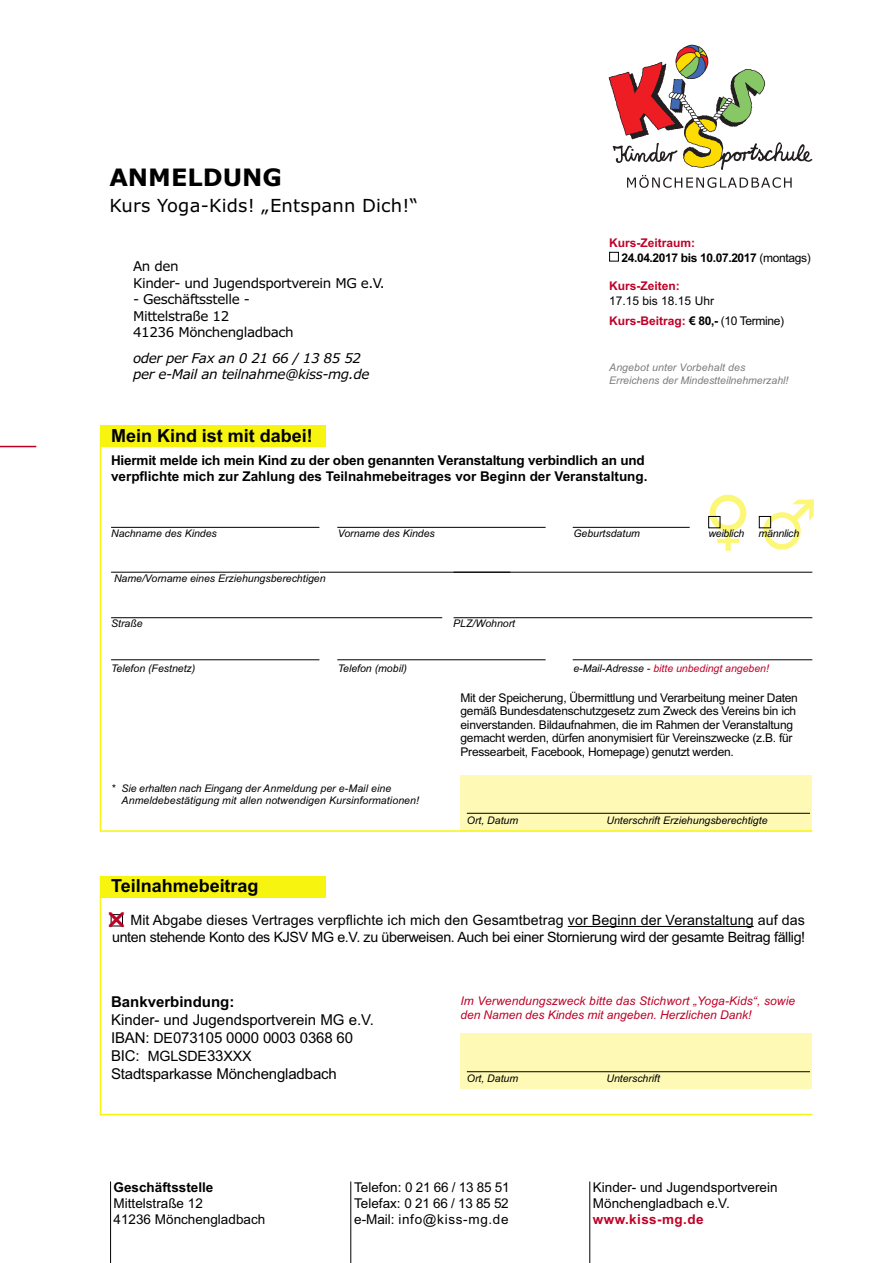
<style>
.page{position:relative;width:893px;height:1263px;background:#fff}
.page>*{position:absolute;margin:0;border:0;box-sizing:border-box;transform-origin:0 0}
.t1{font:700 24px "Verdana";color:#000}
.t2{font:700 18px "Arial";color:#000}
.t3{font:18px "Verdana";letter-spacing:.01em;color:#000}
.t4{font:15px/18px "Arial";letter-spacing:-.01em;color:#000}
.t5{font:700 15px "Arial";color:#000}
.t6{font:14.25px/17.1px "Arial";letter-spacing:-.01em;color:#000;text-align:right}
.t7{font:700 13.5px/16.2px "Arial";color:#000}
.t8{font:13.5px/16.2px "Arial";color:#000}
.t9{font:13.5px/16.5px "Verdana";letter-spacing:-.03em;color:#000}
.t10{font:italic 13.5px/16.5px "Verdana";letter-spacing:-.03em;color:#000}
.t11{font:700 13.5px "Arial";letter-spacing:.03em;color:#be0027}
.t12{font:12px/13.5px "Arial";letter-spacing:-.02em;color:#000}
.t13{font:italic 12px/14.4px "Arial";letter-spacing:.01em;color:#be0027}
.t14{font:700 12px/15px "Arial";letter-spacing:-.03em;color:#000}
.t15{font:12px/20.4px "Arial";color:#000}
.t16{font:700 12px "Arial";color:#be0027}
.t17{font:italic 10.5px/12.6px "Arial";color:#000}
.t18{font:italic 10.5px/12.6px "Arial";color:#7c7c7c}
.t19{font:italic 10.5px "Arial";color:#be0027}
.t20{font:italic 10.5px "Arial";letter-spacing:-.02em;color:#000}
.s1{color:#be0027}
.s2{font-weight:400}
.s3{font-weight:700;color:#be0027}
.s4{font-weight:700}
.s5{color:#000}
.s6{font-size:14.25px}
.s7{font-size:15px}
</style>
<div class="page">
<hr style="left:0;top:446px;width:36px;height:1px;background:#be0027">
<svg style="left:608px;top:45px;width:204px;height:143px"></svg>
<hr style="left:589px;top:1182px;width:1px;height:81px;background:#000">
<hr style="left:350px;top:1182px;width:1px;height:81px;background:#000">
<hr style="left:110px;top:1182px;width:1px;height:81px;background:#000">
<div style="left:100px;top:425px;width:225px;height:22px;background:#f7f410"></div>
<div style="left:709px;top:495px;width:37px;height:37px;border:6px solid #fcf777;border-radius:50%"></div>
<div style="left:725px;top:529px;width:5px;height:22px;background:#fcf777"></div>
<hr style="left:717px;top:539px;width:22px;height:4px;background:#fcf777">
<div style="left:763px;top:512px;width:37px;height:38px;border:6px solid #fcf777;border-radius:50%"></div>
<svg style="left:784px;top:499px;width:30px;height:30px"></svg>
<hr style="left:111px;top:527px;width:208px;height:1px;background:#000">
<hr style="left:337px;top:527px;width:208px;height:1px;background:#000">
<hr style="left:572px;top:527px;width:117px;height:1px;background:#000">
<hr style="left:111px;top:617px;width:331px;height:1px;background:#000">
<hr style="left:453px;top:617px;width:359px;height:1px;background:#000">
<hr style="left:111px;top:660px;width:208px;height:1px;background:#000">
<hr style="left:337px;top:660px;width:208px;height:1px;background:#000">
<hr style="left:572px;top:660px;width:240px;height:1px;background:#000">
<hr style="left:111px;top:572px;width:208px;height:1px;background:#000">
<hr style="left:453px;top:572px;width:359px;height:1px;background:#000">
<div style="left:708px;top:516px;width:12px;height:12px;border:1px solid #000"></div>
<hr style="left:320px;top:572px;width:190px;height:1px;background:#000">
<div style="left:758px;top:516px;width:13px;height:12px;border:1px solid #000"></div>
<div style="left:100px;top:876px;width:225px;height:21px;background:#f7f410"></div>
<hr style="left:100px;top:876px;width:1px;height:240px;background:#f7f410">
<div style="left:460px;top:1033px;width:352px;height:56px;background:#fefab5"></div>
<hr style="left:467px;top:1071px;width:343px;height:1px;background:#000">
<hr style="left:568px;top:926px;width:185px;height:1px;background:#000">
<hr style="left:100px;top:1114px;width:712px;height:1px;background:#f7f410">
<div style="left:460px;top:775px;width:352px;height:56px;background:#fefab5"></div>
<hr style="left:467px;top:813px;width:343px;height:1px;background:#000">
<hr style="left:100px;top:433px;width:1px;height:398px;background:#f7f410">
<hr style="left:100px;top:830px;width:712px;height:2px;background:#f7f410">
<div style="left:609px;top:252px;width:9px;height:10px;border:1px solid #000"></div>
<svg style="left:110px;top:914px;width:13px;height:13px"></svg>
<h1 class="t1" style="left:109px;top:164px;width:174px">ANMELDUNG</h1>
<h2 class="t3" style="left:109px;top:198px;width:310px">Kurs Yoga-Kids! „Entspann Dich!“</h2>
<p class="t9" style="left:133px;top:259px;width:253px">An den<br>Kinder- und Jugendsportverein MG e.V.</p>
<p class="t9" style="left:133px;top:292px;width:162px">- Geschäftsstelle -<br>Mittelstraße 12<br>41236 Mönchengladbach</p>
<p class="t10" style="left:133px;top:351px;width:238px">oder per Fax an 0 21 66 / 13 85 52 per e-Mail an teilnahme@kiss-mg.de</p>
<h2 class="t2" style="left:111px;top:428px;width:203px">Mein Kind ist mit dabei!</h2>
<p class="t14" style="left:621px;top:236px;width:191px;text-indent:-12px"><span class="s1">Kurs-Zeitraum:<br></span>24.04.2017 bis 10.07.2017 <span class="s2">(montags)</span></p>
<p class="t16" style="left:609px;top:281px;width:72px">Kurs-Zeiten:</p>
<p class="t15" style="left:609px;top:292px;width:176px">17.15 bis 18.15 Uhr<br><span class="s3">Kurs-Beitrag:</span> <span class="s4">€ 80,-</span> (10 Termine)</p>
<p class="t18" style="left:609px;top:362px;width:181px">Angebot unter Vorbehalt des<br>Erreichens der Mindestteilnehmerzahl!</p>
<p class="t7" style="left:111px;top:454px;width:538px">Hiermit melde ich mein Kind zu der oben genannten Veranstaltung verbindlich an und verpflichte mich zur Zahlung des Teilnahmebeitrages vor Beginn der Veranstaltung.</p>
<p class="t17" style="left:111px;top:528px;width:107px">Nachname des Kindes</p>
<p class="t17" style="left:338px;top:528px;width:99px">Vorname des Kindes</p>
<p class="t17" style="left:573px;top:528px;width:68px">Geburtsdatum</p>
<p class="t20" style="left:708px;top:530px;width:37px">weiblich</p>
<p class="t20" style="left:758px;top:530px;width:42px">männlich</p>
<p class="t17" style="left:114px;top:573px;width:213px">Name/Vorname eines Erziehungsberechtigen</p>
<p class="t17" style="left:111px;top:618px;width:33px">Straße</p>
<p class="t17" style="left:453px;top:618px;width:63px">PLZ/Wohnort</p>
<p class="t17" style="left:111px;top:663px;width:86px">Telefon (Festnetz)</p>
<p class="t17" style="left:338px;top:663px;width:71px">Telefon (mobil)</p>
<p class="t19" style="left:573px;top:665px;width:197px"><span class="s5">e-Mail-Adresse -</span> bitte unbedingt angeben!</p>
<p class="t17" style="left:122px;top:783px;width:299px;text-indent:-11px">* Sie erhalten nach Eingang der Anmeldung per e-Mail eine<br>Anmeldebestätigung mit allen notwendigen Kursinformationen!</p>
<h2 class="t2" style="left:111px;top:879px;width:149px">Teilnahmebeitrag</h2>
<p class="t12" style="left:460px;top:692px;width:339px">Mit der Speicherung, Übermittlung und Verarbeitung meiner Daten gemäß Bundesdatenschutzgesetz zum Zweck des Vereins bin ich einverstanden. Bildaufnahmen, die im Rahmen der Veranstaltung gemacht werden, dürfen anonymisiert für Vereinszwecke (z.B. für Pressearbeit, Facebook, Homepage) genutzt werden.</p>
<p class="t17" style="left:467px;top:815px;width:53px">Ort, Datum</p>
<p class="t17" style="left:606px;top:815px;width:163px">Unterschrift Erziehungsberechtigte</p>
<h3 class="t6" style="left:112px;top:913px;width:694px">Mit Abgabe dieses Vertrages verpflichte ich mich den Gesamtbetrag vor Beginn der Veranstaltung auf das unten stehende Konto des KJSV MG e.V. zu überweisen. Auch bei einer Stornierung wird der gesamte Beitrag fällig!</h3>
<p class="t13" style="left:460px;top:994px;width:336px">Im Verwendungszweck bitte das Stichwort „Yoga-Kids“, sowie den Namen des Kindes mit angeben. Herzlichen Dank!</p>
<h3 class="t5" style="left:111px;top:996px;width:125px">Bankverbindung:</h3>
<h3 class="t4" style="left:111px;top:1012px;width:264px">Kinder- und Jugendsportverein MG e.V.<br>IBAN: <span class="s6">DE</span>073105 0000 0003 0368 60</h3>
<h3 class="t6" style="left:111px;top:1049px;width:142px"><span class="s7">BIC:</span> MGLSDE<span class="s7">33</span>XXX</h3>
<h3 class="t4" style="left:111px;top:1066px;width:227px">Stadtsparkasse Mönchengladbach</h3>
<p class="t17" style="left:467px;top:1073px;width:53px">Ort, Datum</p>
<p class="t17" style="left:606px;top:1073px;width:55px">Unterschrift</p>
<p class="t7" style="left:114px;top:1180px;width:101px">Geschäftsstelle</p>
<p class="t8" style="left:114px;top:1196px;width:153px">Mittelstraße 12<br>41236 Mönchengladbach</p>
<p class="t8" style="left:354px;top:1180px;width:157px;text-align:justify">Telefon: 0 21 66 / 13 85 51<br>Telefax: 0 21 66 / 13 85 52 e-Mail: info@kiss-mg.de</p>
<p class="t8" style="left:593px;top:1180px;width:186px">Kinder- und Jugendsportverein<br>Mönchengladbach e.V.</p>
<p class="t11" style="left:593px;top:1215px;width:112px">www.kiss-mg.de</p>
</div>
